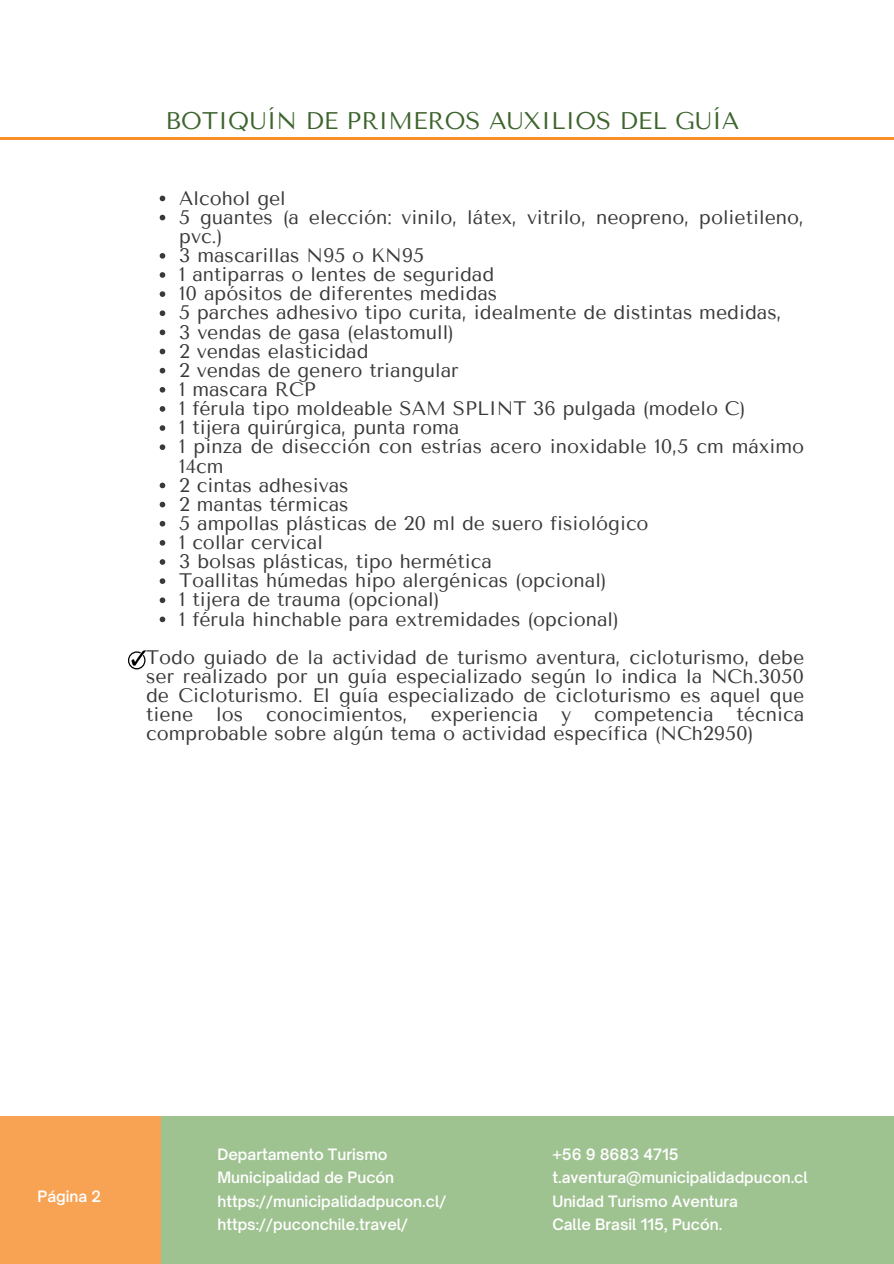
<style>
.page{position:relative;width:894px;height:1264px;background:#fff}
.page>*{position:absolute;margin:0;border:0;box-sizing:border-box;transform-origin:0 0}
.t1{font:24px "Tenor Sans";color:#3c642c}
.t2{font:19.5px/19.2px "Tenor Sans";color:#393939}
.t3{font:600 15px "Open Sauce One";color:#fff}
</style>
<div class="page">
<svg style="left:160px;top:196px;width:5px;height:5px"></svg>
<svg style="left:160px;top:215px;width:5px;height:5px"></svg>
<svg style="left:160px;top:253px;width:5px;height:6px"></svg>
<svg style="left:160px;top:272px;width:5px;height:6px"></svg>
<svg style="left:160px;top:291px;width:5px;height:6px"></svg>
<svg style="left:160px;top:310px;width:5px;height:6px"></svg>
<svg style="left:160px;top:329px;width:5px;height:6px"></svg>
<svg style="left:160px;top:349px;width:5px;height:5px"></svg>
<svg style="left:160px;top:368px;width:5px;height:5px"></svg>
<svg style="left:160px;top:387px;width:5px;height:5px"></svg>
<svg style="left:160px;top:406px;width:5px;height:6px"></svg>
<svg style="left:160px;top:425px;width:5px;height:6px"></svg>
<svg style="left:160px;top:444px;width:5px;height:6px"></svg>
<svg style="left:160px;top:482px;width:5px;height:6px"></svg>
<svg style="left:160px;top:502px;width:5px;height:5px"></svg>
<svg style="left:160px;top:521px;width:5px;height:5px"></svg>
<svg style="left:160px;top:540px;width:5px;height:5px"></svg>
<svg style="left:160px;top:559px;width:5px;height:6px"></svg>
<svg style="left:160px;top:578px;width:5px;height:6px"></svg>
<svg style="left:160px;top:597px;width:5px;height:6px"></svg>
<svg style="left:160px;top:616px;width:5px;height:6px"></svg>
<hr style="left:0;top:137px;width:893px;height:3px;background:#fa8e29">
<div style="left:0;top:1116px;width:161px;height:147px;background:#f8a354"></div>
<div style="left:161px;top:1116px;width:732px;height:147px;background:#9fc291"></div>
<svg style="left:128px;top:650px;width:18px;height:19px"></svg>
<h1 class="t1" style="left:165px;top:107px;width:575px">BOTIQUÍN DE PRIMEROS AUXILIOS DEL GUÍA</h1>
<p class="t2" style="left:179px;top:188px;width:108px">Alcohol gel</p>
<p class="t2" style="left:179px;top:208px;width:626px">5 guantes (a elección: vinilo, látex, vitrilo, neopreno, polietileno, pvc.)</p>
<p class="t2" style="left:179px;top:246px;width:246px">3 mascarillas N95 o KN95</p>
<p class="t2" style="left:179px;top:265px;width:316px">1 antiparras o lentes de seguridad</p>
<p class="t2" style="left:179px;top:284px;width:319px">10 apósitos de diferentes medidas</p>
<p class="t2" style="left:179px;top:303px;width:603px">5 parches adhesivo tipo curita, idealmente de distintas medidas,</p>
<p class="t2" style="left:179px;top:322px;width:276px">3 vendas de gasa (elastomull)</p>
<p class="t2" style="left:179px;top:341px;width:190px">2 vendas elasticidad</p>
<p class="t2" style="left:179px;top:361px;width:281px">2 vendas de genero triangular</p>
<p class="t2" style="left:179px;top:380px;width:138px">1 mascara RCP</p>
<p class="t2" style="left:179px;top:399px;width:567px">1 férula tipo moldeable SAM SPLINT 36 pulgada (modelo C)</p>
<p class="t2" style="left:179px;top:418px;width:281px">1 tijera quirúrgica, punta roma</p>
<p class="t2" style="left:179px;top:437px;width:626px">1 pinza de disección con estrías acero inoxidable 10,5 cm máximo<br>14cm</p>
<p class="t2" style="left:179px;top:475px;width:171px">2 cintas adhesivas</p>
<p class="t2" style="left:179px;top:494px;width:171px">2 mantas térmicas</p>
<p class="t2" style="left:179px;top:514px;width:471px">5 ampollas plásticas de 20 ml de suero fisiológico</p>
<p class="t2" style="left:179px;top:533px;width:145px">1 collar cervical</p>
<p class="t2" style="left:179px;top:552px;width:314px">3 bolsas plásticas, tipo hermética</p>
<p class="t2" style="left:179px;top:571px;width:429px">Toallitas húmedas hipo alergénicas (opcional)</p>
<p class="t2" style="left:179px;top:590px;width:262px">1 tijera de trauma (opcional)</p>
<p class="t2" style="left:179px;top:609px;width:441px">1 férula hinchable para extremidades (opcional)</p>
<p class="t2" style="left:146px;top:647px;width:659px;text-align:justify">Todo guiado de la actividad de turismo aventura, cicloturismo, debe ser realizado por un guía especializado según lo indica la NCh.3050 de Cicloturismo. El guía especializado de cicloturismo es aquel que tiene los conocimientos, experiencia y competencia técnica comprobable sobre algún tema o actividad específica (NCh2950)</p>
<p class="t3" style="left:38px;top:1186px;width:65px">Página 2</p>
<h2 class="t3" style="left:217px;top:1144px;width:172px">Departamento Turismo</h2>
<p class="t3" style="left:217px;top:1168px;width:178px">Municipalidad de Pucón</p>
<p class="t3" style="left:217px;top:1191px;width:230px">https://municipalidadpucon.cl/</p>
<p class="t3" style="left:217px;top:1215px;width:192px">https://puconchile.travel/</p>
<p class="t3" style="left:552px;top:1144px;width:128px">+56 9 8683 4715</p>
<p class="t3" style="left:552px;top:1168px;width:257px">t.aventura@municipalidadpucon.cl</p>
<p class="t3" style="left:552px;top:1191px;width:187px">Unidad Turismo Aventura</p>
<p class="t3" style="left:552px;top:1215px;width:171px">Calle Brasil 115, Pucón.</p>
</div>
